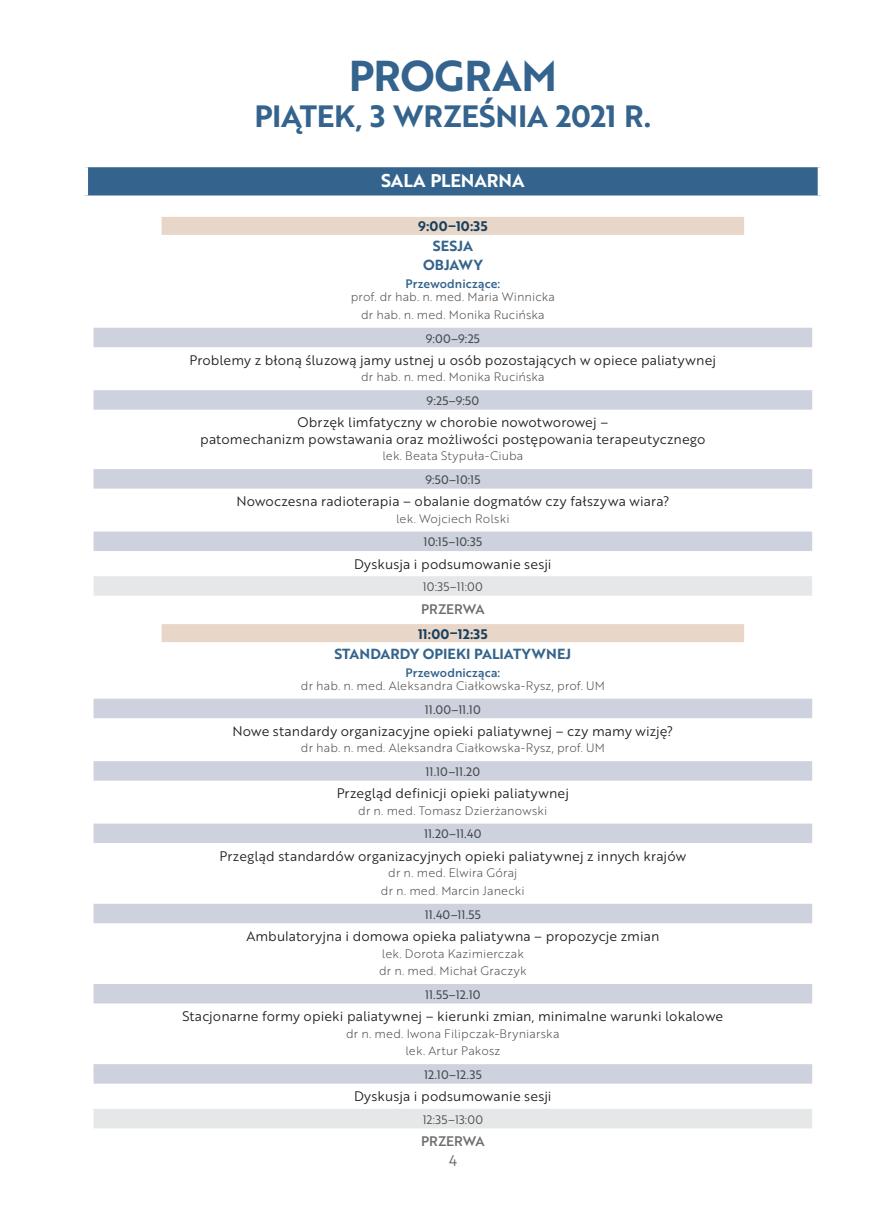
<style>
.page{position:relative;width:893px;height:1212px;background:#fff}
.page>*{position:absolute;margin:0;border:0;box-sizing:border-box;transform-origin:0 0}
.t1{font:42px "Brother 1816 Bold";letter-spacing:-.005em;color:#34648d}
.t2{font:30px "Brother 1816 Bold";letter-spacing:-.02em;color:#34648d}
.t3{font:18px "Brother 1816 Bold";color:#fff}
.t4{font:15px "Brother 1816 Book";color:#636366}
.t5{font:14.25px/18.5px "Brother 1816 Bold";letter-spacing:.005em;color:#34648d;text-align:center}
.t6{font:13.5px/16.5px "Brother 1816 Book";letter-spacing:.005em;color:#231f20;text-align:center}
.t7{font:13.5px "Brother 1816 Bold";letter-spacing:.015em;color:#16405f}
.t8{font:13.5px "Brother 1816 Medium";letter-spacing:-.005em;color:#6c6d70}
.t9{font:12px/17.7px "Brother 1816 Light";letter-spacing:.015em;color:#4b4c4d;text-align:center}
.t10{font:12px "Brother 1816 Regular";letter-spacing:.005em;color:#4b4c4d}
.t11{font:12px "Brother 1816 Medium";letter-spacing:.01em;color:#34648d}
.t12{font:12px "Brother 1816 Book";letter-spacing:.01em;color:#4b4c4d}
</style>
<div class="page">
<div style="left:162px;top:217px;width:582px;height:18px;background:#e8d6c8"></div>
<div style="left:94px;top:328px;width:718px;height:19px;background:#ced2df"></div>
<div style="left:94px;top:390px;width:718px;height:20px;background:#ced2df"></div>
<div style="left:94px;top:469px;width:718px;height:20px;background:#ced2df"></div>
<div style="left:94px;top:531px;width:718px;height:20px;background:#ced2df"></div>
<div style="left:94px;top:576px;width:718px;height:20px;background:#e6e7e9"></div>
<div style="left:162px;top:624px;width:582px;height:18px;background:#e8d6c8"></div>
<div style="left:94px;top:699px;width:718px;height:19px;background:#ced2df"></div>
<div style="left:94px;top:761px;width:718px;height:20px;background:#ced2df"></div>
<div style="left:94px;top:823px;width:718px;height:20px;background:#ced2df"></div>
<div style="left:94px;top:904px;width:718px;height:19px;background:#ced2df"></div>
<div style="left:94px;top:984px;width:718px;height:19px;background:#ced2df"></div>
<div style="left:94px;top:1064px;width:718px;height:20px;background:#ced2df"></div>
<div style="left:94px;top:1109px;width:718px;height:19px;background:#e6e7e9"></div>
<div style="left:85px;top:166px;width:736px;height:30px;background:#34648d"></div>
<div style="left:818px;top:167px;width:6px;height:28px;background:#fff"></div>
<hr style="left:82px;top:166px;width:742px;height:1px;background:#fff">
<hr style="left:82px;top:195px;width:742px;height:2px;background:#fff">
<div style="left:82px;top:167px;width:6px;height:28px;background:#fff"></div>
<h1 class="t1" style="left:349px;top:44px;width:203px">PROGRAM</h1>
<h2 class="t2" style="left:254px;top:93px;width:65px">PI ĄTEK</h2>
<h2 class="t2" style="left:356px;top:93px;width:58px">, 3 WRZEŚNIA</h2>
<h2 class="t2" style="left:556px;top:93px;width:97px">2021 R.</h2>
<h3 class="t3" style="left:381px;top:167px;width:23px">SALA</h3>
<h3 class="t3" style="left:430px;top:167px;width:24px">PLENARNA</h3>
<p class="t7" style="left:418px;top:216px;width:71px">9:00–10:35</p>
<p class="t5" style="left:423px;top:236px;width:61px">SESJA<br>OBJAWY</p>
<p class="t11" style="left:405px;top:274px;width:96px">Przewodniczące:</p>
<p class="t9" style="left:351px;top:288px;width:206px">prof. dr hab. n. med. Maria Winnicka dr hab. n. med. Monika Rucińska</p>
<p class="t10" style="left:426px;top:329px;width:56px">9:00–9:25</p>
<p class="t6" style="left:190px;top:351px;width:528px">Problemy z błoną śluzową jamy ustnej u osób pozostających w opiece paliatywnej</p>
<p class="t9" style="left:361px;top:368px;width:185px">dr hab. n. med. Monika Rucińska</p>
<p class="t10" style="left:427px;top:392px;width:54px">9:25–9:50</p>
<p class="t6" style="left:200px;top:414px;width:507px">Obrzęk limfatyczny w chorobie nowotworowej –<br>patomechanizm powstawania oraz możliwości postępowania terapeutycznego</p>
<p class="t9" style="left:382px;top:447px;width:143px">lek. Beata Stypuła-Ciuba</p>
<p class="t10" style="left:425px;top:471px;width:56px">9:50–10:15</p>
<p class="t6" style="left:236px;top:493px;width:434px">Nowoczesna radioterapia – obalanie dogmatów czy fałszywa wiara?</p>
<p class="t9" style="left:396px;top:509px;width:115px">lek. Wojciech Rolski</p>
<p class="t10" style="left:424px;top:533px;width:60px">10:15–10:35</p>
<p class="t6" style="left:354px;top:555px;width:199px">Dyskusja i podsumowanie sesji</p>
<p class="t12" style="left:423px;top:578px;width:61px">10:35–11:00</p>
<p class="t8" style="left:421px;top:598px;width:65px">Przerwa</p>
<p class="t7" style="left:418px;top:623px;width:71px">11:00–12:35</p>
<p class="t5" style="left:334px;top:644px;width:237px">STANDARDY OPIEKI PALIATYWNEJ</p>
<p class="t11" style="left:406px;top:663px;width:96px">Przewodnicząca:</p>
<p class="t9" style="left:301px;top:676px;width:305px">dr hab. n. med. Aleksandra Ciałkowska-Rysz, prof. UM</p>
<p class="t10" style="left:425px;top:700px;width:57px">11.00–11.10</p>
<p class="t6" style="left:232px;top:722px;width:442px">Nowe standardy organizacyjne opieki paliatywnej – czy mamy wizję?</p>
<p class="t9" style="left:301px;top:739px;width:305px">dr hab. n. med. Aleksandra Ciałkowska-Rysz, prof. UM</p>
<p class="t10" style="left:426px;top:763px;width:56px">11.10–11.20</p>
<p class="t6" style="left:337px;top:785px;width:234px">Przegląd definicji opieki paliatywnej</p>
<p class="t9" style="left:358px;top:801px;width:191px">dr n. med. Tomasz Dzierżanowski</p>
<p class="t10" style="left:424px;top:825px;width:59px">11.20–11.40</p>
<p class="t6" style="left:220px;top:847px;width:468px">Przegląd standardów organizacyjnych opieki paliatywnej z innych krajów</p>
<p class="t9" style="left:381px;top:864px;width:145px">dr n. med. Elwira Góraj dr n. med. Marcin Janecki</p>
<p class="t10" style="left:425px;top:905px;width:57px">11.40–11.55</p>
<p class="t6" style="left:246px;top:927px;width:414px">Ambulatoryjna i domowa opieka paliatywna – propozycje zmian</p>
<p class="t9" style="left:379px;top:944px;width:149px;text-align:left">lek. Dorota Kazimierczak dr n. med. Michał Graczyk</p>
<p class="t10" style="left:425px;top:985px;width:57px">11.55–12.10</p>
<p class="t6" style="left:182px;top:1007px;width:542px">Stacjonarne formy opieki paliatywnej – kierunki zmian, minimalne warunki lokalowe</p>
<p class="t9" style="left:346px;top:1024px;width:215px">dr n. med. Iwona Filipczak-Bryniarska lek. Artur Pakosz</p>
<p class="t10" style="left:424px;top:1066px;width:59px">12.10–12.35</p>
<p class="t6" style="left:354px;top:1088px;width:199px">Dyskusja i podsumowanie sesji</p>
<p class="t12" style="left:423px;top:1110px;width:62px">12:35–13:00</p>
<p class="t8" style="left:421px;top:1131px;width:65px">Przerwa</p>
<p class="t4" style="left:449px;top:1150px;width:10px">4</p>
</div>
